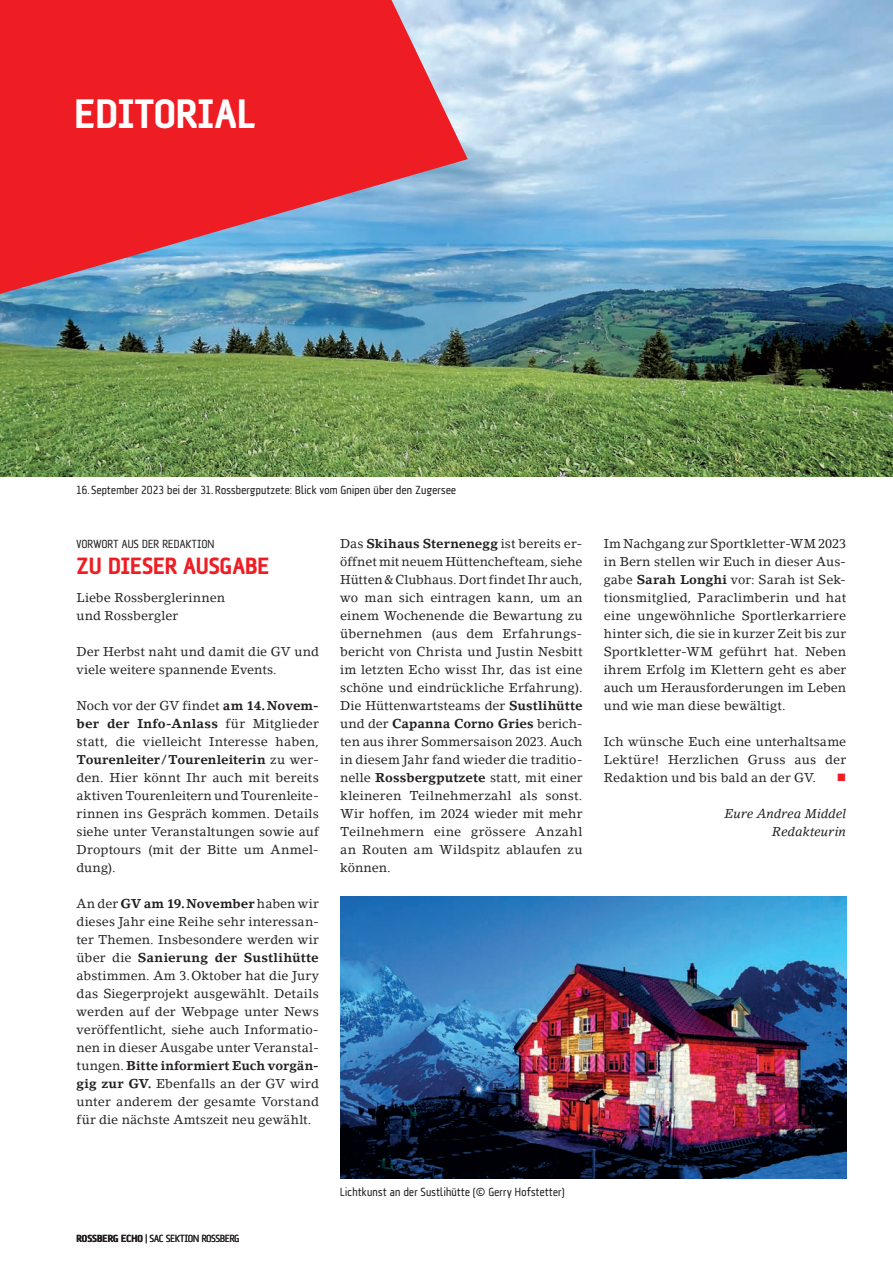
<style>
.page{position:relative;width:893px;height:1263px;background:#fff}
.page>*{position:absolute;margin:0;border:0;box-sizing:border-box;transform-origin:0 0}
.t1{font:42px "AF Klampenborg Bold";color:#fff}
.t2{font:24px "AF Klampenborg Bold";letter-spacing:-.01em;color:#ee1d23}
.t3{font:12.75px/18px "Lino Letter Std";letter-spacing:.005em;color:#231f20;text-align:justify}
.t4{font:italic 12.75px/18px "Lino Letter Std";letter-spacing:.005em;color:#231f20;text-align:right}
.t5{font:12.75px "Wingdings";color:#ee1d23}
.t6{font:12px "AF Klampenborg Regular";letter-spacing:.025em;color:#231f20}
.t7{font:10.5px "AF Klampenborg Regular";color:#231f20}
.s1{font-weight:700}
.s2{font-family:"AF Klampenborg Bold"}
</style>
<div class="page">
<img style="left:0;top:0;width:893px;height:476px">
<svg style="left:0;top:0;width:468px;height:294px;background:#d04654"></svg>
<img style="left:340px;top:897px;width:506px;height:281px">
<h1 class="t1" style="left:74px;top:89px;width:183px">EDITORIAL</h1>
<p class="t6" style="left:77px;top:483px;width:381px">16. September 2023 bei der 31. Rossbergputzete: Blick vom Gnipen über den Zugersee</p>
<p class="t6" style="left:77px;top:537px;width:139px">VORWORT AUS DER REDAKTION</p>
<h2 class="t2" style="left:77px;top:552px;width:194px">ZU DIESER AUSGABE</h2>
<p class="t3" style="left:77px;top:589px;width:150px">Liebe Rossberglerinnen und Rossbergler</p>
<p class="t3" style="left:77px;top:643px;width:244px">Der Herbst naht und damit die GV und viele weitere spannende Events.</p>
<p class="t3" style="left:77px;top:697px;width:244px">Noch vor der GV findet <span class="s1">am 14.Novem&shy;ber der Info-Anlass</span> für Mitglieder statt, die vielleicht Interesse haben, <span class="s1">Tourenleiter/Tourenleiterin</span> zu wer&shy;den. Hier könnt Ihr auch mit bereits aktiven Tourenleitern und Tourenleite&shy;rinnen ins Gespräch kommen. Details siehe unter Veranstaltungen sowie auf Droptours (mit der Bitte um Anmel&shy;dung).</p>
<p class="t3" style="left:77px;top:895px;width:244px">An der <span class="s1">GV am 19.November</span> haben wir dieses Jahr eine Reihe sehr interessan&shy;ter Themen. Insbesondere werden wir über die <span class="s1">Sanierung der Sustlihütte </span>abstimmen. Am 3.Oktober hat die Jury das Siegerprojekt ausgewählt. Details werden auf der Webpage unter News veröffentlicht, siehe auch Informatio&shy;nen in dieser Ausgabe unter Veranstal&shy;tungen. <span class="s1">Bitte informiert Euch vorgän&shy;gig zur GV.</span> Ebenfalls an der GV wird unter anderem der gesamte Vorstand für die nächste Amtszeit neu gewählt.</p>
<p class="t3" style="left:340px;top:535px;width:244px">Das <span class="s1">Skihaus Sternenegg</span> ist bereits er&shy;öffnet mit neuem Hüttenchefteam, siehe Hütten&amp;Clubhaus. Dort findet Ihr auch, wo man sich eintragen kann, um an einem Wochenende die Bewartung zu übernehmen (aus dem Erfahrungs&shy;bericht von Christa und Justin Nesbitt im letzten Echo wisst Ihr, das ist eine schöne und eindrückliche Erfahrung).<br>Die Hüttenwartsteams der <span class="s1">Sustlihütte </span>und der <span class="s1">Capanna Corno Gries</span> berich&shy;ten aus ihrer Sommersaison 2023. Auch in diesem Jahr fand wieder die traditio&shy;nelle <span class="s1">Rossbergputzete</span> statt, mit einer kleineren Teilnehmerzahl als sonst.<br>Wir hoffen, im 2024 wieder mit mehr Teilnehmern eine grössere Anzahl an Routen am Wildspitz ablaufen zu können.</p>
<p class="t3" style="left:604px;top:535px;width:244px">Im Nachgang zur Sportkletter-WM 2023 in Bern stellen wir Euch in dieser Aus&shy;gabe <span class="s1">Sarah Longhi</span> vor: Sarah ist Sek&shy;tionsmitglied, Paraclimberin und hat eine ungewöhnliche Sportlerkarriere hinter sich, die sie in kurzer Zeit bis zur Sportkletter-WM geführt hat. Neben ihrem Erfolg im Klettern geht es aber auch um Herausforderungen im Leben und wie man diese bewältigt.</p>
<p class="t3" style="left:604px;top:733px;width:244px">Ich wünsche Euch eine unterhaltsame Lektüre! Herzlichen Gruss aus der Redaktion und bis bald an der GV.</p>
<p class="t5" style="left:837px;top:771px;width:11px">■</p>
<p class="t4" style="left:725px;top:805px;width:123px">Eure Andrea Middel<br>Redakteurin</p>
<p class="t7" style="left:77px;top:1232px;width:164px"><span class="s2">ROSSBERG ECHO</span> | SAC SEKTION ROSSBERG</p>
<p class="t6" style="left:340px;top:1185px;width:226px">Lichtkunst an der Sustlihütte (© Gerry Hofstetter)</p>
</div>
